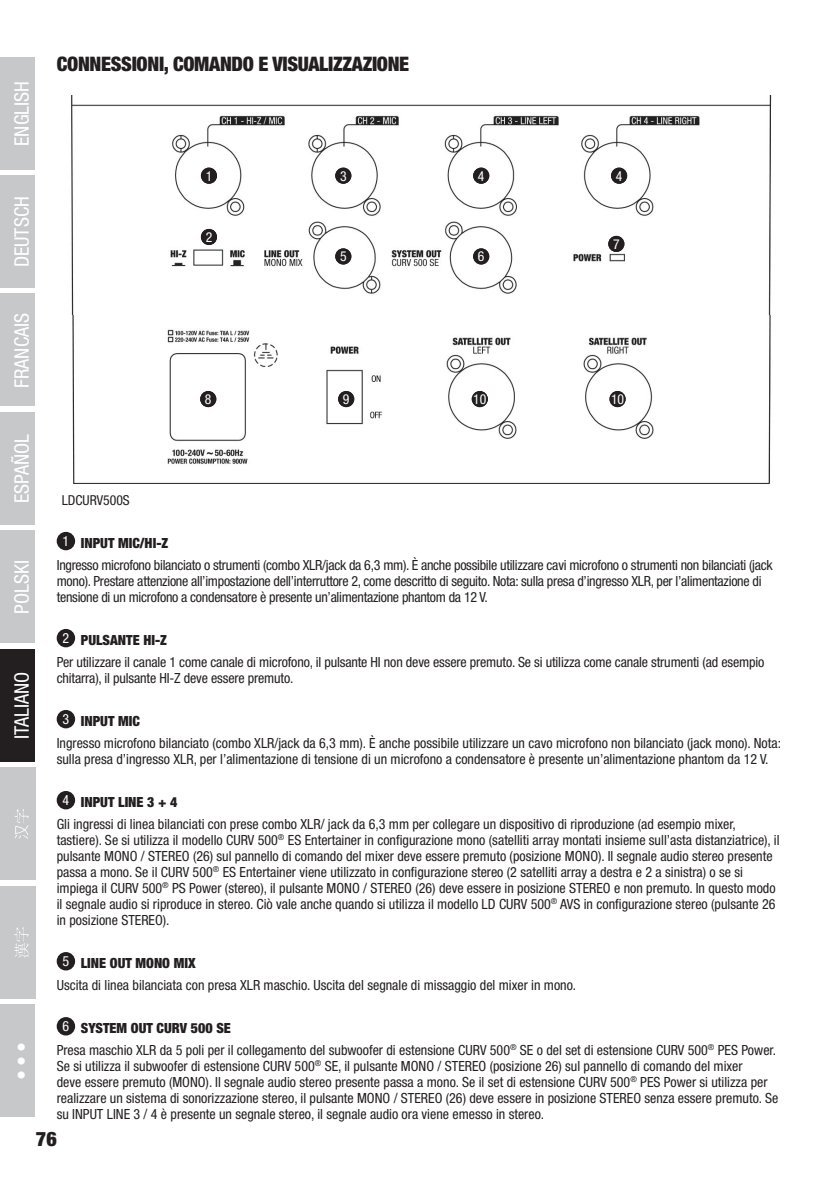
<style>
.page{position:relative;width:840px;height:1191px;background:#fff}
.page>*{position:absolute;margin:0;border:0;box-sizing:border-box;transform-origin:0 0}
.t1{font:condensed 20px "Helvetica Neue LT Std";color:#fff}
.t2{font:900 condensed 20px "Helvetica Neue LT Pro";letter-spacing:-.015em;color:#231f20}
.t3{font:300 condensed 20px "Helvetica Neue LT Pro";color:#fff}
.t4{font:900 condensed 20px "Helvetica Neue LT Std";color:#231f20}
.t5{font:condensed 14px/16px "Helvetica Neue LT Pro";color:#231f20}
.t6{font:condensed 14px/21.6px "Helvetica Neue LT Pro";letter-spacing:-.02em;color:#231f20}
.t7{font:condensed 13.8px "Helvetica Neue LT Pro";color:#fff}
.t8{font:condensed 13.8px "Helvetica Neue LT Pro";color:#231f20}
.s1{color:#fff}
.s2{font-weight:900}
</style>
<div class="page">
<div style="left:0;top:175px;width:35px;height:113px;background:#c7c8ca"></div>
<div style="left:0;top:57px;width:35px;height:112px;background:#c7c8ca"></div>
<div style="left:0;top:293px;width:35px;height:113px;background:#c7c8ca"></div>
<div style="left:0;top:412px;width:35px;height:113px;background:#c7c8ca"></div>
<div style="left:0;top:530px;width:35px;height:113px;background:#c7c8ca"></div>
<div style="left:0;top:649px;width:35px;height:112px;background:#231f20"></div>
<div style="left:0;top:767px;width:35px;height:113px;background:#c7c8ca"></div>
<svg style="left:15px;top:809px;width:14px;height:30px"></svg>
<div style="left:0;top:885px;width:35px;height:113px;background:#c7c8ca"></div>
<svg style="left:14px;top:927px;width:15px;height:30px"></svg>
<div style="left:0;top:1004px;width:35px;height:113px;background:#c7c8ca"></div>
<img style="left:71px;top:96px;width:701px;height:388px">
<div style="left:201px;top:168px;width:16px;height:16px;background:#231f20;border-radius:50%"></div>
<div style="left:335px;top:168px;width:16px;height:16px;background:#231f20;border-radius:50%"></div>
<div style="left:473px;top:168px;width:16px;height:16px;background:#231f20;border-radius:50%"></div>
<div style="left:610px;top:168px;width:16px;height:16px;background:#231f20;border-radius:50%"></div>
<div style="left:335px;top:248px;width:16px;height:16px;background:#231f20;border-radius:50%"></div>
<div style="left:473px;top:248px;width:16px;height:16px;background:#231f20;border-radius:50%"></div>
<div style="left:608px;top:236px;width:16px;height:16px;background:#231f20;border-radius:50%"></div>
<div style="left:201px;top:229px;width:16px;height:16px;background:#231f20;border-radius:50%"></div>
<div style="left:200px;top:391px;width:16px;height:16px;background:#231f20;border-radius:50%"></div>
<div style="left:338px;top:391px;width:16px;height:16px;background:#231f20;border-radius:50%"></div>
<div style="left:471px;top:391px;width:16px;height:16px;background:#231f20;border-radius:50%"></div>
<div style="left:609px;top:391px;width:16px;height:16px;background:#231f20;border-radius:50%"></div>
<div style="left:58px;top:533px;width:16px;height:16px;background:#231f20;border-radius:50%"></div>
<div style="left:57px;top:532px;width:18px;height:18px;border:2px solid #231f20;border-radius:50%"></div>
<div style="left:58px;top:630px;width:16px;height:16px;background:#231f20;border-radius:50%"></div>
<div style="left:57px;top:629px;width:18px;height:18px;border:2px solid #231f20;border-radius:50%"></div>
<div style="left:58px;top:711px;width:16px;height:16px;background:#231f20;border-radius:50%"></div>
<div style="left:57px;top:710px;width:18px;height:18px;border:2px solid #231f20;border-radius:50%"></div>
<div style="left:58px;top:792px;width:16px;height:16px;background:#231f20;border-radius:50%"></div>
<div style="left:57px;top:791px;width:18px;height:18px;border:2px solid #231f20;border-radius:50%"></div>
<div style="left:58px;top:953px;width:16px;height:16px;background:#231f20;border-radius:50%"></div>
<div style="left:57px;top:952px;width:18px;height:18px;border:2px solid #231f20;border-radius:50%"></div>
<div style="left:58px;top:1018px;width:16px;height:16px;background:#231f20;border-radius:50%"></div>
<div style="left:57px;top:1017px;width:18px;height:18px;border:2px solid #231f20;border-radius:50%"></div>
<h1 class="t1" style="left:10px;top:146px;width:66px;rotate:-90deg">ENGLISH</h1>
<h1 class="t1" style="left:10px;top:267px;width:73px;rotate:-90deg">DEUTSCH</h1>
<h1 class="t1" style="left:10px;top:388px;width:76px;rotate:-90deg">FRANCAIS</h1>
<h1 class="t1" style="left:10px;top:503px;width:71px;rotate:-90deg">ESPAÑOL</h1>
<h1 class="t1" style="left:10px;top:614px;width:55px;rotate:-90deg">POLSKI</h1>
<h1 class="t1" style="left:10px;top:739px;width:69px;rotate:-90deg">ITALIANO</h1>
<h1 class="t3" style="left:10px;top:1080px;width:40px;rotate:-90deg">•••</h1>
<h1 class="t2" style="left:57px;top:52px;width:354px">CONNESSIONI, COMANDO E VISUALIZZAZIONE</h1>
<p class="t7" style="left:205px;top:168px;width:8px">1</p>
<p class="t7" style="left:340px;top:168px;width:8px">3</p>
<p class="t7" style="left:477px;top:168px;width:8px">4</p>
<p class="t7" style="left:615px;top:168px;width:8px">4</p>
<p class="t7" style="left:205px;top:229px;width:8px">2</p>
<p class="t7" style="left:340px;top:248px;width:8px">5</p>
<p class="t7" style="left:477px;top:248px;width:8px">6</p>
<p class="t7" style="left:612px;top:236px;width:8px">7</p>
<p class="t7" style="left:205px;top:391px;width:8px">8</p>
<p class="t7" style="left:343px;top:391px;width:8px">9</p>
<p class="t7" style="left:473px;top:391px;width:15px">10</p>
<p class="t7" style="left:610px;top:391px;width:15px">10</p>
<p class="t8" style="left:62px;top:491px;width:70px">LDCURV500S</p>
<p class="t6" style="left:57px;top:532px;width:717px;text-indent:6px"><span class="s1">1</span> <span class="s2">INPUT MIC/HI-Z<br></span>Ingresso microfono bilanciato o strumenti (combo XLR/jack da 6,3 mm). È anche possibile utilizzare cavi microfono o strumenti non bilanciati (jack</p>
<p class="t6" style="left:57px;top:572px;width:706px;line-height:16px">mono). Prestare attenzione all’impostazione dell’interruttore 2, come descritto di seguito. Nota: sulla presa d’ingresso XLR, per l’alimentazione di tensione di un microfono a condensatore è presente un’alimentazione phantom da 12 V.</p>
<p class="t5" style="left:57px;top:629px;width:708px;line-height:21.6px;text-indent:6px"><span class="s1">2</span> <span class="s2">PULSANTE HI-Z<br></span>Per utilizzare il canale 1 come canale di microfono, il pulsante HI non deve essere premuto. Se si utilizza come canale strumenti (ad esempio</p>
<p class="t5" style="left:57px;top:669px;width:238px">chitarra), il pulsante HI-Z deve essere premuto.</p>
<p class="t5" style="left:57px;top:710px;width:725px;line-height:21.6px;text-indent:6px"><span class="s1">3</span> <span class="s2">INPUT MIC<br></span>Ingresso microfono bilanciato (combo XLR/jack da 6,3 mm). È anche possibile utilizzare un cavo microfono non bilanciato (jack mono). Nota:</p>
<p class="t5" style="left:57px;top:750px;width:712px">sulla presa d’ingresso XLR, per l’alimentazione di tensione di un microfono a condensatore è presente un’alimentazione phantom da 12 V.</p>
<p class="t5" style="left:57px;top:791px;width:680px;line-height:21.6px;text-indent:6px"><span class="s1">4</span> <span class="s2">INPUT LINE 3 + 4<br></span>Gli ingressi di linea bilanciati con prese combo XLR/ jack da 6,3 mm per collegare un dispositivo di riproduzione (ad esempio mixer,</p>
<p class="t5" style="left:57px;top:831px;width:724px">tastiere). Se si utilizza il modello CURV 500<sup>®</sup> ES Entertainer in configurazione mono (satelliti array montati insieme sull’asta distanziatrice), il pulsante MONO / STEREO (26) sul pannello di comando del mixer deve essere premuto (posizione MONO). Il segnale audio stereo presente passa a mono. Se il CURV 500<sup>®</sup> ES Entertainer viene utilizzato in configurazione stereo (2 satelliti array a destra e 2 a sinistra) o se si impiega il CURV 500<sup>®</sup> PS Power (stereo), il pulsante MONO / STEREO (26) deve essere in posizione STEREO e non premuto. In questo modo il segnale audio si riproduce in stereo. Ciò vale anche quando si utilizza il modello LD CURV 500<sup>®</sup> AVS in configurazione stereo (pulsante 26 in posizione STEREO).</p>
<p class="t5" style="left:57px;top:952px;width:520px;line-height:21.6px;text-indent:6px"><span class="s1">5</span> <span class="s2">LINE OUT MONO MIX<br></span>Uscita di linea bilanciata con presa XLR maschio. Uscita del segnale di missaggio del mixer in mono.</p>
<p class="t5" style="left:57px;top:1017px;width:720px;line-height:21.6px;text-indent:6px"><span class="s1">6</span> <span class="s2">SYSTEM OUT CURV 500 SE<br></span>Presa maschio XLR da 5 poli per il collegamento del subwoofer di estensione CURV 500<sup>®</sup> SE o del set di estensione CURV 500<sup>®</sup> PES Power.</p>
<p class="t5" style="left:57px;top:1057px;width:722px">Se si utilizza il subwoofer di estensione CURV 500<sup>®</sup> SE, il pulsante MONO / STEREO (posizione 26) sul pannello di comando del mixer<br>deve essere premuto (MONO). Il segnale audio stereo presente passa a mono. Se il set di estensione CURV 500<sup>®</sup> PES Power si utilizza per realizzare un sistema di sonorizzazione stereo, il pulsante MONO / STEREO (26) deve essere in posizione STEREO senza essere premuto. Se su INPUT LINE 3 / 4 è presente un segnale stereo, il segnale audio ora viene emesso in stereo.</p>
<h1 class="t4" style="left:36px;top:1126px;width:22px">76</h1>
</div>
